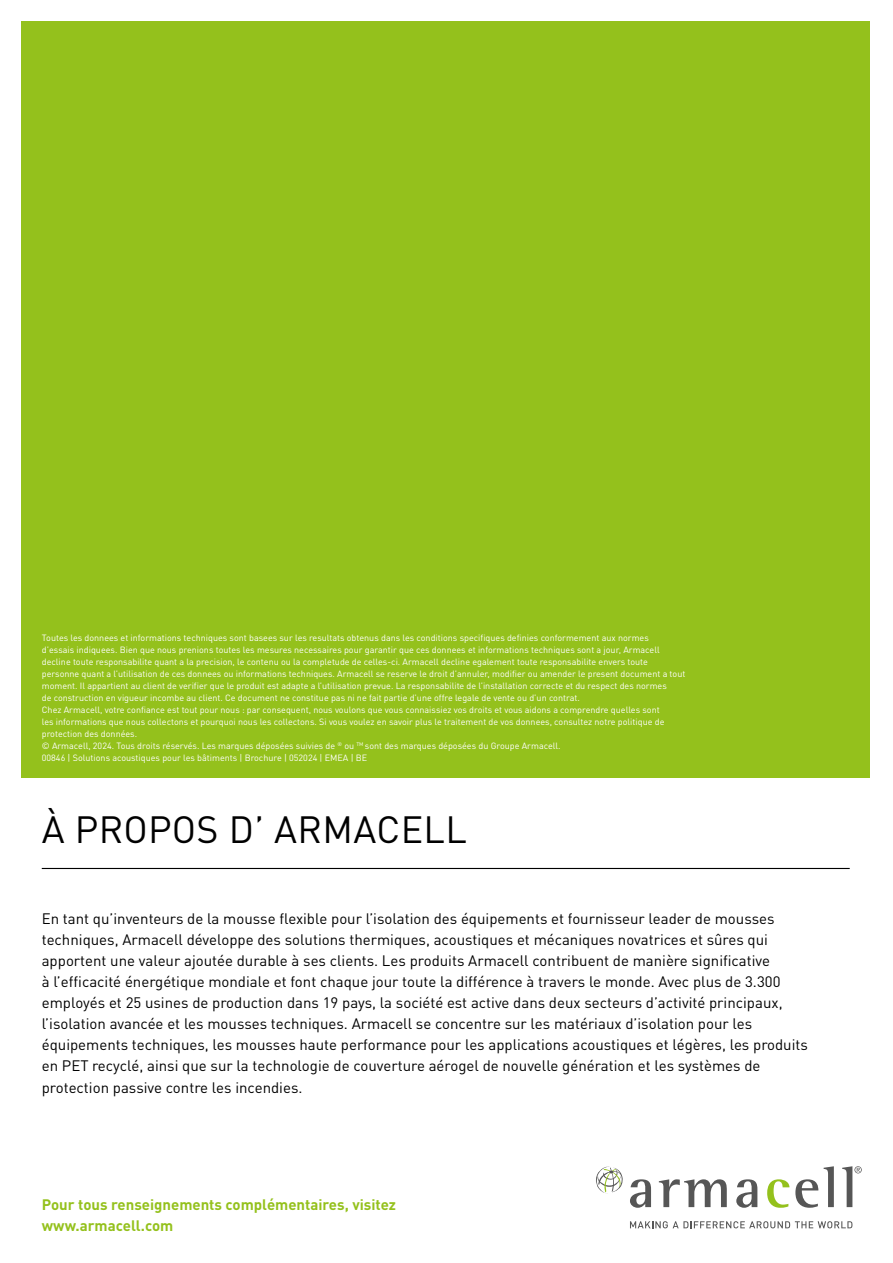
<style>
.page{position:relative;width:893px;height:1263px;background:#fff}
.page>*{position:absolute;margin:0;border:0;box-sizing:border-box;transform-origin:0 0}
.t1{font:37.5px "DIN Pro";letter-spacing:.01em;color:#000}
.t2{font:15px/21px "DIN Pro";color:#000}
.t3{font:700 15px/21px "DIN Pro";color:#94c11c}
.t4{font:9px/12px "DIN Pro";color:#fff}
</style>
<div class="page">
<div style="left:21px;top:21px;width:849px;height:756px;background:#94c11c"></div>
<svg style="left:630px;top:1179px;width:21px;height:29px"></svg>
<svg style="left:659px;top:1179px;width:68px;height:28px"></svg>
<svg style="left:736px;top:1179px;width:21px;height:29px"></svg>
<svg style="left:767px;top:1179px;width:22px;height:29px"></svg>
<svg style="left:795px;top:1179px;width:23px;height:29px"></svg>
<svg style="left:824px;top:1166px;width:10px;height:41px"></svg>
<svg style="left:842px;top:1166px;width:20px;height:41px"></svg>
<svg style="left:596px;top:1166px;width:27px;height:28px"></svg>
<svg style="left:630px;top:1221px;width:222px;height:7px"></svg>
<hr style="left:42px;top:868px;width:808px;height:1px;background:#000">
<p class="t4" style="left:42px;top:631px;width:645px">Toutes les donnees et informations techniques sont basees sur les resultats obtenus dans les conditions specifiques definies conformement aux normes<br>d’essais indiquees. Bien que nous prenions toutes les mesures necessaires pour garantir que ces donnees et informations techniques sont a jour, Armacell decline toute responsabilite quant a la precision, le contenu ou la completude de celles-ci. Armacell decline egalement toute responsabilite envers toute personne quant a l’utilisation de ces donnees ou informations techniques. Armacell se reserve le droit d’annuler, modifier ou amender le present document a tout moment. Il appartient au client de verifier que le produit est adapte a l’utilisation prevue. La responsabilite de l’installation correcte et du respect des normes<br>de construction en vigueur incombe au client. Ce document ne constitue pas ni ne fait partie d’une offre legale de vente ou d’un contrat.<br>Chez Armacell, votre confiance est tout pour nous : par consequent, nous voulons que vous connaissiez vos droits et vous aidons a comprendre quelles sont<br>les informations que nous collectons et pourquoi nous les collectons. Si vous voulez en savoir plus le traitement de vos donnees, consultez notre politique de protection des données.<br>© Armacell, 2024. Tous droits réservés. Les marques déposées suivies de <sup>®</sup> ou <sup>TM</sup> sont des marques déposées du Groupe Armacell.<br>00846 | Solutions acoustiques pour les bâtiments | Brochure | 052024 | EMEA | BE</p>
<h1 class="t1" style="left:42px;top:801px;width:427px">À PROPOS D’ ARMACELL</h1>
<p class="t2" style="left:42px;top:907px;width:768px">En tant qu’inventeurs de la mousse flexible pour l’isolation des équipements et fournisseur leader de mousses techniques, Armacell développe des solutions thermiques, acoustiques et mécaniques novatrices et sûres qui apportent une valeur ajoutée durable à ses clients. Les produits Armacell contribuent de manière significative<br>à l’efficacité énergétique mondiale et font chaque jour toute la différence à travers le monde. Avec plus de 3.300 employés et 25 usines de production dans 19 pays, la société est active dans deux secteurs d’activité principaux, l’isolation avancée et les mousses techniques. Armacell se concentre sur les matériaux d’isolation pour les équipements techniques, les mousses haute performance pour les applications acoustiques et légères, les produits en PET recyclé, ainsi que sur la technologie de couverture aérogel de nouvelle génération et les systèmes de protection passive contre les incendies.</p>
<h2 class="t3" style="left:42px;top:1193px;width:356px">Pour tous renseignements complémentaires, visitez www.armacell.com</h2>
</div>
